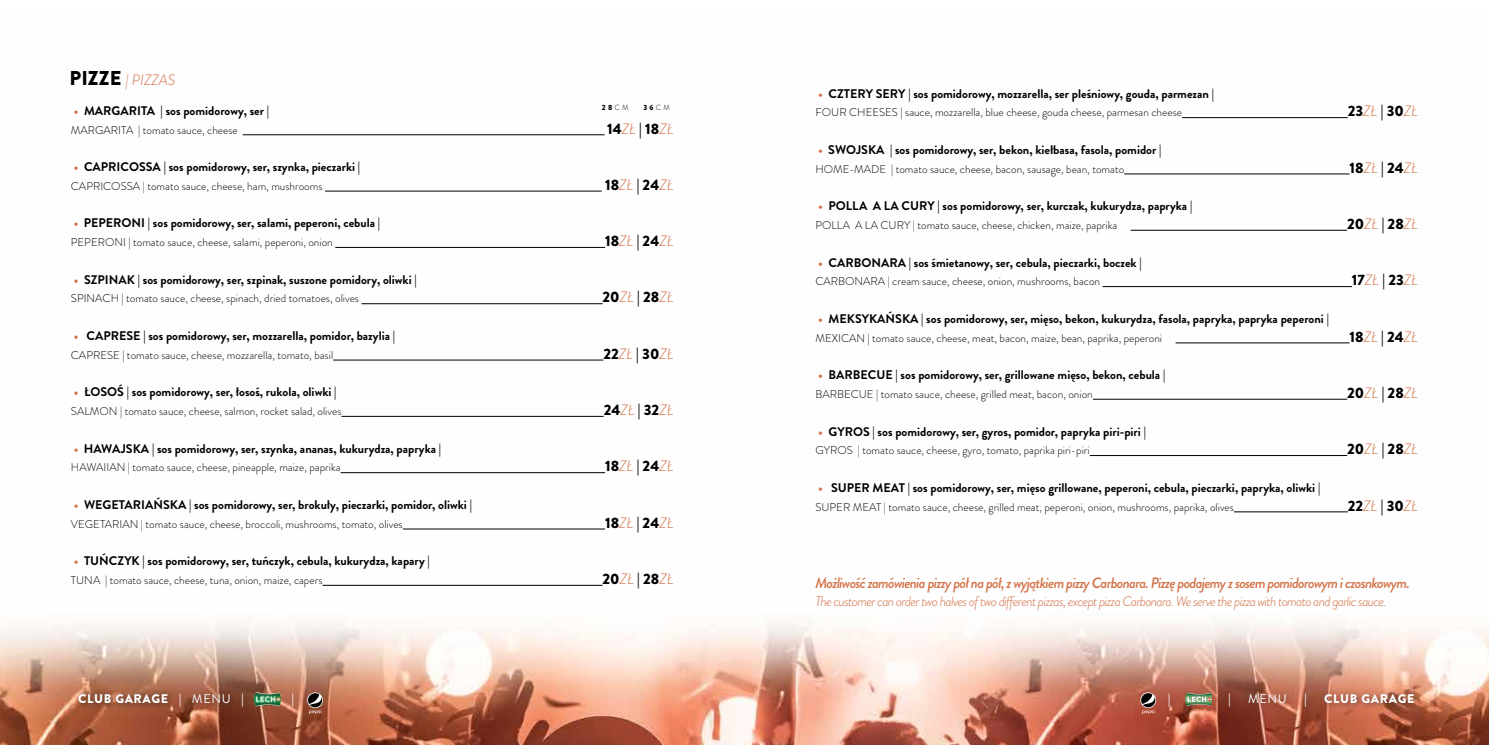
<style>
.page{position:relative;width:1489px;height:745px;background:#fff}
.page>*{position:absolute;margin:0;border:0;box-sizing:border-box;transform-origin:0 0}
.t1{font:900 15px "Brandon Grotesque";color:#000}
.t2{font:italic 500 15px "Brandon Grotesque";letter-spacing:-.05em;color:#d37146}
.t3{font:italic 300 15px "Brandon Grotesque";color:#d37146}
.t4{font:italic 300 13.75px "Brandon Grotesque";letter-spacing:-.05em;color:#d37146}
.t5{font:700 12.5px "Brandon Grotesque";color:#000}
.t6{font:900 12.5px "Brandon Grotesque";letter-spacing:.05em;color:#fff}
.t7{font:12.5px "Brandon Grotesque";color:#fff}
.t8{font:300 11.25px "Brandon Grotesque";color:#000}
.t9{font:900 7.5px "Brandon Grotesque";color:#000}
.s1{font-weight:900;font-style:normal;font-size:20px;color:#000}
.s2{font-weight:300}
.s3{color:#d37146}
.s4{font-weight:300;font-style:italic;color:#d37146}
.s5{font-weight:400}
</style>
<div class="page">
<img style="left:0;top:117px;width:1488px;height:627px">
<div style="left:1163px;top:688px;width:258px;height:25px;background:#000;opacity:.55"></div>
<div style="left:73px;top:688px;width:228px;height:25px;background:#000;opacity:.55"></div>
<img style="left:254px;top:691px;width:27px;height:16px">
<svg style="left:1184px;top:692px;width:28px;height:16px"></svg>
<svg style="left:308px;top:692px;width:15px;height:21px"></svg>
<svg style="left:1141px;top:692px;width:14px;height:21px"></svg>
<hr style="left:243px;top:134px;width:361px;height:1px;background:#000">
<hr style="left:325px;top:191px;width:276px;height:1px;background:#000">
<hr style="left:335px;top:247px;width:270px;height:1px;background:#000">
<hr style="left:361px;top:303px;width:241px;height:1px;background:#000">
<hr style="left:333px;top:359px;width:270px;height:1px;background:#000">
<hr style="left:341px;top:416px;width:262px;height:1px;background:#000">
<hr style="left:340px;top:472px;width:265px;height:1px;background:#000">
<hr style="left:403px;top:528px;width:202px;height:1px;background:#000">
<hr style="left:322px;top:584px;width:280px;height:1px;background:#000">
<hr style="left:1182px;top:117px;width:165px;height:1px;background:#000">
<hr style="left:1124px;top:174px;width:225px;height:1px;background:#000">
<hr style="left:1130px;top:230px;width:216px;height:1px;background:#000">
<hr style="left:1102px;top:286px;width:249px;height:1px;background:#000">
<hr style="left:1175px;top:342px;width:174px;height:1px;background:#000">
<hr style="left:1092px;top:399px;width:254px;height:1px;background:#000">
<hr style="left:1089px;top:455px;width:257px;height:1px;background:#000">
<hr style="left:1233px;top:511px;width:114px;height:1px;background:#000">
<p class="t3" style="left:70px;top:69px;width:107px"><span class="s1">PIZZE</span> | PIZZAS</p>
<p class="t9" style="left:602px;top:102px;width:28px">28<span class="s2">CM</span></p>
<p class="t9" style="left:643px;top:102px;width:28px">36<span class="s2">CM</span></p>
<p class="t5" style="left:74px;top:102px;width:197px"><span class="s3">•</span> MARGARITA | sos pomidorowy, ser |</p>
<p class="t8" style="left:71px;top:122px;width:168px">MARGARITA | tomato sauce, cheese</p>
<p class="t1" style="left:607px;top:118px;width:68px">14<span class="s4">ZŁ</span> | 18<span class="s4">ZŁ</span></p>
<p class="t5" style="left:74px;top:158px;width:288px"><span class="s3">•</span> CAPRICOSSA | sos pomidorowy, ser, szynka, pieczarki |</p>
<p class="t8" style="left:71px;top:178px;width:253px">CAPRICOSSA | tomato sauce, cheese, ham, mushrooms</p>
<p class="t1" style="left:605px;top:174px;width:70px">18<span class="s4">ZŁ</span> | 24<span class="s4">ZŁ</span></p>
<p class="t5" style="left:74px;top:214px;width:308px"><span class="s3">•</span> PEPERONI | sos pomidorowy, ser, salami, peperoni, cebula |</p>
<p class="t8" style="left:71px;top:234px;width:263px">PEPERONI | tomato sauce, cheese, salami, peperoni, onion</p>
<p class="t1" style="left:605px;top:230px;width:70px">18<span class="s4">ZŁ</span> | 24<span class="s4">ZŁ</span></p>
<p class="t5" style="left:74px;top:270px;width:344px"><span class="s3">•</span> SZPINAK | sos pomidorowy, ser, szpinak, suszone pomidory, oliwki |</p>
<p class="t8" style="left:71px;top:291px;width:290px">SPINACH | tomato sauce, cheese, spinach, dried tomatoes, olives</p>
<p class="t1" style="left:602px;top:286px;width:72px">20<span class="s4">ZŁ</span> | 28<span class="s4">ZŁ</span></p>
<p class="t5" style="left:74px;top:327px;width:323px"><span class="s3">•</span> CAPRESE | sos pomidorowy, ser, mozzarella, pomidor, bazylia |</p>
<p class="t8" style="left:71px;top:347px;width:264px">CAPRESE | tomato sauce, cheese, mozzarella, tomato, basil</p>
<p class="t1" style="left:603px;top:343px;width:72px">22<span class="s4">ZŁ</span> | 30<span class="s4">ZŁ</span></p>
<p class="t5" style="left:74px;top:383px;width:264px"><span class="s3">•</span> ŁOSOŚ | sos pomidorowy, ser, łosoś, rukola, oliwki |</p>
<p class="t8" style="left:71px;top:403px;width:272px">SALMON | tomato sauce, cheese, salmon, rocket salad, olives</p>
<p class="t1" style="left:603px;top:399px;width:71px">24<span class="s4">ZŁ</span> | 32<span class="s4">ZŁ</span></p>
<p class="t5" style="left:74px;top:439px;width:369px"><span class="s3">•</span> HAWAJSKA | sos pomidorowy, ser, szynka, ananas, kukurydza, papryka |</p>
<p class="t8" style="left:71px;top:459px;width:271px">HAWAIIAN | tomato sauce, cheese, pineapple, maize, paprika</p>
<p class="t1" style="left:605px;top:455px;width:70px">18<span class="s4">ZŁ</span> | 24<span class="s4">ZŁ</span></p>
<p class="t5" style="left:74px;top:495px;width:400px"><span class="s3">•</span> WEGETARIAŃSKA | sos pomidorowy, ser, brokuły, pieczarki, pomidor, oliwki |</p>
<p class="t8" style="left:71px;top:516px;width:333px">VEGETARIAN | tomato sauce, cheese, broccoli, mushrooms, tomato, olives</p>
<p class="t1" style="left:605px;top:511px;width:70px">18<span class="s4">ZŁ</span> | 24<span class="s4">ZŁ</span></p>
<p class="t5" style="left:74px;top:552px;width:358px"><span class="s3">•</span> TUŃCZYK | sos pomidorowy, ser, tuńczyk, cebula, kukurydza, kapary |</p>
<p class="t8" style="left:71px;top:572px;width:253px">TUNA | tomato sauce, cheese, tuna, onion, maize, capers</p>
<p class="t1" style="left:602px;top:568px;width:72px">20<span class="s4">ZŁ</span> | 28<span class="s4">ZŁ</span></p>
<p class="t5" style="left:818px;top:84px;width:397px"><span class="s3">•</span> CZTERY SERY | sos pomidorowy, mozzarella, ser pleśniowy, gouda, parmezan |</p>
<p class="t8" style="left:815px;top:105px;width:368px">FOUR CHEESES | sauce, mozzarella, blue cheese, gouda cheese, parmesan cheese</p>
<p class="t1" style="left:1347px;top:100px;width:72px">23<span class="s4">ZŁ</span> | 30<span class="s4">ZŁ</span></p>
<p class="t5" style="left:818px;top:141px;width:345px"><span class="s3">•</span> SWOJSKA | sos pomidorowy, ser, bekon, kiełbasa, fasola, pomidor |</p>
<p class="t8" style="left:815px;top:161px;width:310px">HOME-MADE | tomato sauce, cheese, bacon, sausage, bean, tomato</p>
<p class="t1" style="left:1349px;top:157px;width:70px">18<span class="s4">ZŁ</span> | 24<span class="s4">ZŁ</span></p>
<p class="t5" style="left:818px;top:197px;width:375px"><span class="s3">•</span> POLLA A LA CURY | sos pomidorowy, ser, kurczak, kukurydza, papryka |</p>
<p class="t8" style="left:815px;top:217px;width:303px">POLLA A LA CURY | tomato sauce, cheese, chicken, maize, paprika</p>
<p class="t1" style="left:1346px;top:213px;width:72px">20<span class="s4">ZŁ</span> | 28<span class="s4">ZŁ</span></p>
<p class="t5" style="left:818px;top:253px;width:325px"><span class="s3">•</span> CARBONARA | sos śmietanowy, ser, cebula, pieczarki, boczek |</p>
<p class="t8" style="left:815px;top:273px;width:286px">CARBONARA | cream sauce, cheese, onion, mushrooms, bacon</p>
<p class="t1" style="left:1351px;top:269px;width:68px">17<span class="s4">ZŁ</span> | 23<span class="s4">ZŁ</span></p>
<p class="t5" style="left:818px;top:309px;width:512px"><span class="s3">•</span> MEKSYKAŃSKA | sos pomidorowy, ser, mięso, bekon, kukurydza, fasola, papryka, papryka peperoni |</p>
<p class="t8" style="left:815px;top:330px;width:348px">MEXICAN | tomato sauce, cheese, meat, bacon, maize, bean, paprika, peperoni</p>
<p class="t1" style="left:1349px;top:325px;width:70px">18<span class="s4">ZŁ</span> | 24<span class="s4">ZŁ</span></p>
<p class="t5" style="left:818px;top:366px;width:348px"><span class="s3">•</span> BARBECUE | sos pomidorowy, ser, grillowane mięso, bekon, cebula |</p>
<p class="t8" style="left:815px;top:386px;width:279px">BARBECUE | tomato sauce, cheese, grilled meat, bacon, onion</p>
<p class="t1" style="left:1346px;top:382px;width:72px">20<span class="s4">ZŁ</span> | 28<span class="s4">ZŁ</span></p>
<p class="t5" style="left:818px;top:422px;width:329px"><span class="s3">•</span> GYROS | sos pomidorowy, ser, gyros, pomidor, papryka piri-piri |</p>
<p class="t8" style="left:815px;top:442px;width:276px">GYROS | tomato sauce, cheese, gyro, tomato, paprika piri-piri</p>
<p class="t1" style="left:1346px;top:438px;width:72px">20<span class="s4">ZŁ</span> | 28<span class="s4">ZŁ</span></p>
<p class="t5" style="left:818px;top:478px;width:503px"><span class="s3">•</span> SUPER MEAT | sos pomidorowy, ser, mięso grillowane, peperoni, cebula, pieczarki, papryka, oliwki |</p>
<p class="t8" style="left:815px;top:498px;width:420px">SUPER MEAT | tomato sauce, cheese, grilled meat, peperoni, onion, mushrooms, paprika, olives</p>
<p class="t1" style="left:1347px;top:494px;width:72px">22<span class="s4">ZŁ</span> | 30<span class="s4">ZŁ</span></p>
<p class="t2" style="left:815px;top:572px;width:596px">Możliwość zamówienia pizzy pół na pół, z wyjątkiem pizzy Carbonara. Pizzę podajemy z sosem pomidorowym i czosnkowym.</p>
<p class="t4" style="left:815px;top:591px;width:572px">The customer can order two halves of two different pizzas, except pizza Carbonara. We serve the pizza with tomato and garlic sauce.</p>
<p class="t6" style="left:78px;top:689px;width:167px">CLUB GARAGE | <span class="s5">MENU</span> |</p>
<p class="t6" style="left:292px;top:689px;width:4px">|</p>
<p class="t6" style="left:1167px;top:689px;width:4px">|</p>
<p class="t6" style="left:1228px;top:689px;width:4px">|</p>
<p class="t7" style="left:1247px;top:689px;width:40px">MENU</p>
<p class="t6" style="left:1304px;top:689px;width:4px">|</p>
<p class="t6" style="left:1324px;top:689px;width:92px">CLUB GARAGE</p>
</div>
